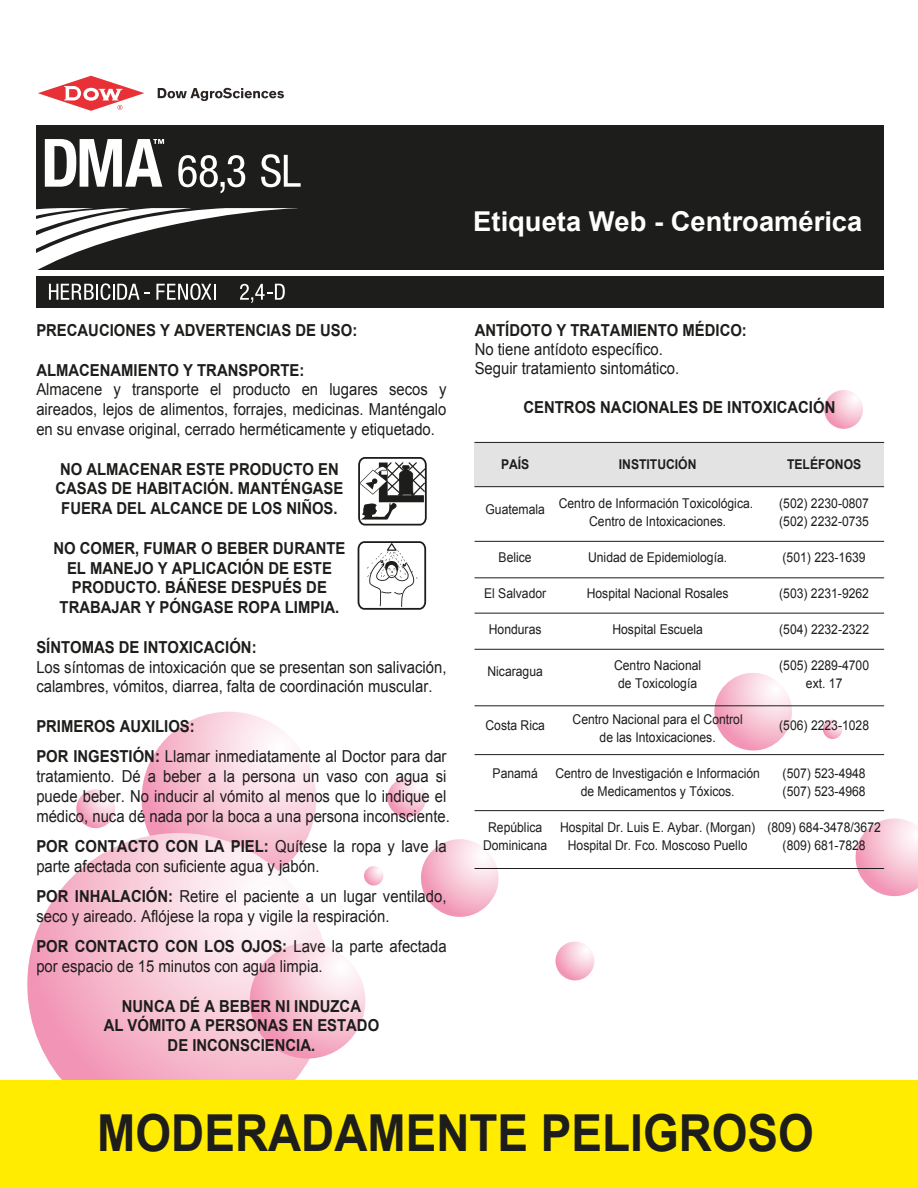
<style>
.page{position:relative;width:918px;height:1188px;background:#fff}
.page>*{position:absolute;margin:0;border:0;box-sizing:border-box;transform-origin:0 0}
.t1{font:700 51px "Arial";color:#1d1d1b;scale:.9 1}
.t2{font:700 27.3px "Arial";color:#fff}
.t3{font:16.5px/19.8px "Arial";color:#1d1d1b;scale:.9 1}
.t4{font:700 16.5px/19.8px "Arial";color:#1d1d1b;text-align:center;scale:.9 1}
.t5{font:13.5px "Arial";color:#1d1d1b;scale:.9 1}
.t6{font:700 13.5px "Arial";color:#1d1d1b;scale:.9 1}
.s1{font-weight:700}
</style>
<div class="page">
<svg style="left:142px;top:712px;width:174px;height:174px;background:#f8cbda"></svg>
<svg style="left:27px;top:833px;width:303px;height:302px;background:#f7c7d6"></svg>
<svg style="left:250px;top:943px;width:115px;height:116px;background:#f7c3d4"></svg>
<svg style="left:421px;top:839px;width:78px;height:78px;background:#f7c4d5"></svg>
<svg style="left:714px;top:673px;width:78px;height:78px;background:#f4c2d3"></svg>
<svg style="left:856px;top:818px;width:62px;height:78px"></svg>
<svg style="left:387px;top:778px;width:39px;height:39px"></svg>
<svg style="left:556px;top:942px;width:38px;height:38px"></svg>
<svg style="left:76px;top:789px;width:39px;height:39px"></svg>
<svg style="left:824px;top:390px;width:39px;height:39px"></svg>
<svg style="left:823px;top:720px;width:19px;height:19px"></svg>
<svg style="left:364px;top:866px;width:19px;height:20px"></svg>
<div style="left:475px;top:442px;width:409px;height:45px;background:#e3e3e3"></div>
<hr style="left:475px;top:442px;width:409px;height:1px;background:#1d1d1b">
<hr style="left:475px;top:486px;width:409px;height:1px;background:#1d1d1b">
<hr style="left:475px;top:541px;width:409px;height:1px;background:#1d1d1b">
<hr style="left:475px;top:578px;width:409px;height:1px;background:#1d1d1b">
<hr style="left:475px;top:613px;width:409px;height:1px;background:#1d1d1b">
<hr style="left:475px;top:649px;width:409px;height:1px;background:#1d1d1b">
<hr style="left:475px;top:706px;width:409px;height:1px;background:#1d1d1b">
<hr style="left:475px;top:754px;width:409px;height:1px;background:#1d1d1b">
<hr style="left:475px;top:810px;width:409px;height:1px;background:#1d1d1b">
<hr style="left:475px;top:868px;width:409px;height:1px;background:#1d1d1b">
<svg style="left:358px;top:457px;width:69px;height:69px"></svg>
<svg style="left:358px;top:541px;width:68px;height:69px"></svg>
<div style="left:0;top:1081px;width:918px;height:107px;background:#ffec00"></div>
<div style="left:37px;top:125px;width:847px;height:182px;background:#1d1d1b"></div>
<div style="left:36px;top:270px;width:852px;height:6px;background:#fff"></div>
<svg style="left:158px;top:88px;width:126px;height:13px"></svg>
<svg style="left:38px;top:76px;width:106px;height:35px"></svg>
<svg style="left:36px;top:208px;width:262px;height:95px"></svg>
<svg style="left:45px;top:139px;width:119px;height:48px"></svg>
<svg style="left:178px;top:155px;width:67px;height:38px"></svg>
<svg style="left:261px;top:154px;width:40px;height:33px"></svg>
<h2 class="t2" style="left:473px;top:203px;width:391px">Etiqueta Web - Centroamérica</h2>
<p class="t4" style="left:36px;top:321px;width:358px">PRECAUCIONES Y ADVERTENCIAS DE USO:</p>
<p class="t4" style="left:36px;top:360px;width:299px">ALMACENAMIENTO Y TRANSPORTE:</p>
<p class="t3" style="left:36px;top:380px;width:457px;text-align:justify">Almacene y transporte el producto en lugares secos y aireados, lejos de alimentos, forrajes, medicinas. Manténgalo en su envase original, cerrado herméticamente y etiquetado.</p>
<p class="t4" style="left:55px;top:459px;width:321px">NO ALMACENAR ESTE PRODUCTO EN<br>CASAS DE HABITACIÓN. MANTÉNGASE<br>FUERA DEL ALCANCE DE LOS NIÑOS.</p>
<p class="t4" style="left:53px;top:539px;width:326px">NO COMER, FUMAR O BEBER DURANTE<br>EL MANEJO Y APLICACIÓN DE ESTE<br>PRODUCTO. BÁÑESE DESPUÉS DE<br>TRABAJAR Y PÓNGASE ROPA LIMPIA.</p>
<p class="t4" style="left:36px;top:638px;width:246px">SÍNTOMAS DE INTOXICACIÓN:</p>
<p class="t3" style="left:36px;top:657px;width:457px">Los síntomas de intoxicación que se presentan son salivación, calambres, vómitos, diarrea, falta de coordinación muscular.</p>
<p class="t3" style="left:36px;top:711px;width:457px;line-height:30.3px"><span class="s1">PRIMEROS AUXILIOS:<br>POR INGESTIÓN:</span> Llamar inmediatamente al Doctor para dar</p>
<p class="t3" style="left:36px;top:767px;width:461px">tratamiento. Dé a beber a la persona un vaso con agua si puede beber. No inducir al vómito al menos que lo indique el médico, nuca dé nada por la boca a una persona inconsciente.</p>
<p class="t3" style="left:36px;top:836px;width:457px"><span class="s1">POR CONTACTO CON LA PIEL:</span> Quítese la ropa y lave la parte afectada con suficiente agua y jabón.</p>
<p class="t3" style="left:36px;top:886px;width:457px"><span class="s1">POR INHALACIÓN:</span> Retire el paciente a un lugar ventilado, seco y aireado. Aflójese la ropa y vigile la respiración.</p>
<p class="t3" style="left:36px;top:937px;width:457px"><span class="s1">POR CONTACTO CON LOS OJOS:</span> Lave la parte afectada por espacio de 15 minutos con agua limpia.</p>
<p class="t4" style="left:104px;top:996px;width:308px">NUNCA DÉ A BEBER NI INDUZCA<br>AL VÓMITO A PERSONAS EN ESTADO<br>DE INCONSCIENCIA.</p>
<p class="t4" style="left:475px;top:321px;width:304px">ANTÍDOTO Y TRATAMIENTO MÉDICO:</p>
<p class="t3" style="left:475px;top:340px;width:229px;line-height:19.2px">No tiene antídoto específico.<br>Seguir tratamiento sintomático.</p>
<p class="t4" style="left:524px;top:398px;width:348px">CENTROS NACIONALES DE INTOXICACIÓN</p>
<p class="t6" style="left:501px;top:455px;width:33px">PAÍS</p>
<p class="t6" style="left:619px;top:455px;width:88px">INSTITUCIÓN</p>
<p class="t6" style="left:787px;top:455px;width:84px">TELÉFONOS</p>
<p class="t5" style="left:485px;top:495px;width:299px">Guatemala Centro de Información Toxicológica.</p>
<p class="t5" style="left:779px;top:495px;width:101px">(502) 2230-0807</p>
<p class="t5" style="left:589px;top:513px;width:154px">Centro de Intoxicaciones.</p>
<p class="t5" style="left:779px;top:513px;width:101px">(502) 2232-0735</p>
<p class="t5" style="left:499px;top:549px;width:38px">Belice</p>
<p class="t5" style="left:588px;top:549px;width:156px">Unidad de Epidemiología.</p>
<p class="t5" style="left:783px;top:549px;width:94px">(501) 223-1639</p>
<p class="t5" style="left:484px;top:585px;width:71px">El Salvador</p>
<p class="t5" style="left:587px;top:585px;width:159px">Hospital Nacional Rosales</p>
<p class="t5" style="left:779px;top:585px;width:101px">(503) 2231-9262</p>
<p class="t5" style="left:489px;top:621px;width:60px">Honduras</p>
<p class="t5" style="left:612px;top:621px;width:102px">Hospital Escuela</p>
<p class="t5" style="left:779px;top:621px;width:101px">(504) 2232-2322</p>
<p class="t5" style="left:487px;top:663px;width:63px">Nicaragua</p>
<p class="t5" style="left:614px;top:657px;width:98px">Centro Nacional</p>
<p class="t5" style="left:779px;top:657px;width:101px">(505) 2289-4700</p>
<p class="t5" style="left:618px;top:675px;width:89px">de Toxicología</p>
<p class="t5" style="left:806px;top:675px;width:42px">ext. 17</p>
<p class="t5" style="left:485px;top:717px;width:68px">Costa Rica</p>
<p class="t5" style="left:573px;top:711px;width:191px">Centro Nacional para el Control</p>
<p class="t5" style="left:779px;top:717px;width:101px">(506) 2223-1028</p>
<p class="t5" style="left:600px;top:729px;width:131px">de las Intoxicaciones.</p>
<p class="t5" style="left:493px;top:765px;width:52px">Panamá</p>
<p class="t5" style="left:555px;top:765px;width:229px">Centro de Investigación e Información</p>
<p class="t5" style="left:783px;top:765px;width:94px">(507) 523-4948</p>
<p class="t5" style="left:581px;top:783px;width:173px">de Medicamentos y Tóxicos.</p>
<p class="t5" style="left:783px;top:783px;width:94px">(507) 523-4968</p>
<p class="t5" style="left:488px;top:819px;width:62px">República</p>
<p class="t5" style="left:560px;top:819px;width:358px">Hospital Dr. Luis E. Aybar. (Morgan) (809) 684-3478/3672</p>
<p class="t5" style="left:483px;top:837px;width:73px">Dominicana</p>
<p class="t5" style="left:568px;top:837px;width:201px">Hospital Dr. Fco. Moscoso Puello</p>
<p class="t5" style="left:783px;top:837px;width:94px">(809) 681-7828</p>
<h1 class="t1" style="left:97px;top:1099px;width:798px">MODERADAMENTE PELIGROSO</h1>
</div>
